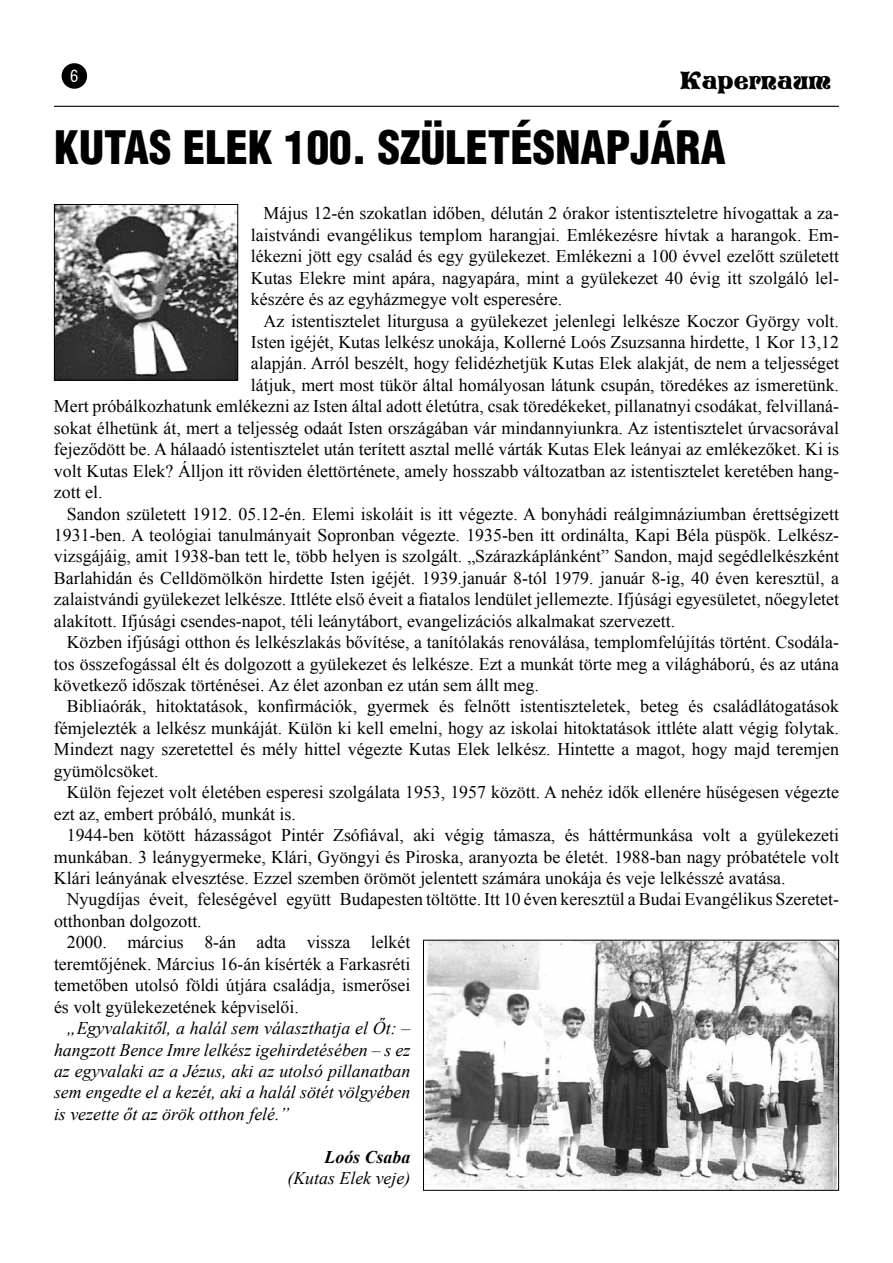
<style>
.page{position:relative;width:893px;height:1263px;background:#fff}
.page>*{position:absolute;margin:0;border:0;box-sizing:border-box;transform-origin:0 0}
.t1{font:900 45px "Switzerland Cond";color:#000}
.t2{font:24px "Vivian";color:#000}
.t3{font:17.85px/21.5px "Times New Roman";color:#000;text-align:justify}
.t4{font:italic 17.85px/21.5px "Times New Roman";color:#000;text-align:justify}
.t5{font:italic 700 17.85px "Times New Roman";color:#000}
.t6{font:16.5px "Switzerland Condensed";color:#fff}
</style>
<div class="page">
<div style="left:62px;top:63px;width:25px;height:26px;background:#000;border-radius:50%"></div>
<hr style="left:54px;top:106px;width:785px;height:1px;background:#000">
<img style="left:56px;top:206px;width:180px;height:173px">
<div style="left:54px;top:204px;width:184px;height:177px;border:1px solid #000"></div>
<img style="left:425px;top:942px;width:412px;height:247px">
<div style="left:423px;top:940px;width:416px;height:251px;border:1px solid #000"></div>
<p class="t6" style="left:70px;top:66px;width:10px">6</p>
<h2 class="t2" style="left:680px;top:64px;width:153px">Kapernaum</h2>
<h1 class="t1" style="left:54px;top:120px;width:673px">KUTAS ELEK 100. SZÜLETÉSNAPJÁRA</h1>
<p class="t3" style="left:251px;top:202px;width:590px;text-indent:13px">Május 12-én szokatlan időben, délután 2 órakor istentiszteletre hívogattak a za&shy;laistvándi evangélikus templom harangjai. Emlékezésre hívtak a harangok. Em&shy;lékezni jött egy család és egy gyülekezet. Emlékezni a 100 évvel ezelőtt született Kutas Elekre mint apára, nagyapára, mint a gyülekezet 40 évig itt szolgáló lel&shy;készére és az egyházmegye volt esperesére.</p>
<p class="t3" style="left:264px;top:310px;width:577px">Az istentisztelet liturgusa a gyülekezet jelenlegi lelkésze Koczor György volt.</p>
<p class="t3" style="left:251px;top:331px;width:590px">Isten igéjét, Kutas lelkész unokája, Kollerné Loós Zsuzsanna hirdette, 1 Kor 13,12</p>
<p class="t3" style="left:251px;top:352px;width:590px">alapján. Arról beszélt, hogy felidézhetjük Kutas Elek alakját, de nem a teljességet</p>
<p class="t3" style="left:251px;top:374px;width:590px">látjuk, mert most tükör által homályosan látunk csupán, töredékes az ismeretünk.</p>
<p class="t3" style="left:54px;top:395px;width:787px">Mert próbálkozhatunk emlékezni az Isten által adott életútra, csak töredékeket, pillanatnyi csodákat, felvillaná-</p>
<p class="t3" style="left:54px;top:417px;width:787px">sokat élhetünk át, mert a teljesség odaát Isten országában vár mindannyiunkra. Az istentisztelet úrvacsorával</p>
<p class="t3" style="left:54px;top:438px;width:787px">fejeződött be. A hálaadó istentisztelet után terített asztal mellé várták Kutas Elek leányai az emlékezőket. Ki is</p>
<p class="t3" style="left:54px;top:460px;width:787px">volt Kutas Elek? Álljon itt röviden élettörténete, amely hosszabb változatban az istentisztelet keretében hang-</p>
<p class="t3" style="left:54px;top:481px;width:50px">zott el.</p>
<p class="t3" style="left:67px;top:502px;width:774px">Sandon született 1912. 05.12-én. Elemi iskoláit is itt végezte. A bonyhádi reálgimnáziumban érettségizett</p>
<p class="t3" style="left:54px;top:524px;width:786px">1931-ben. A teológiai tanulmányait Sopronban végezte. 1935-ben itt ordinálta, Kapi Béla püspök. Lelkész-</p>
<p class="t3" style="left:54px;top:545px;width:787px">vizsgájáig, amit 1938-ban tett le, több helyen is szolgált. „Szárazkáplánként” Sandon, majd segédlelkészként</p>
<p class="t3" style="left:54px;top:567px;width:787px">Barlahidán és Celldömölkön hirdette Isten igéjét. 1939.január 8-tól 1979. január 8-ig, 40 éven keresztül, a</p>
<p class="t3" style="left:54px;top:588px;width:787px">zalaistvándi gyülekezet lelkésze. Ittléte első éveit a fiatalos lendület jellemezte. Ifjúsági egyesületet, nőegyletet</p>
<p class="t3" style="left:54px;top:610px;width:623px">alakított. Ifjúsági csendes-napot, téli leánytábort, evangelizációs alkalmakat szervezett.</p>
<p class="t3" style="left:67px;top:631px;width:774px">Közben ifjúsági otthon és lelkészlakás bővítése, a tanítólakás renoválása, templomfelújítás történt. Csodála-</p>
<p class="t3" style="left:54px;top:653px;width:786px">tos összefogással élt és dolgozott a gyülekezet és lelkésze. Ezt a munkát törte meg a világháború, és az utána</p>
<p class="t3" style="left:54px;top:674px;width:486px">következő időszak történései. Az élet azonban ez után sem állt meg.</p>
<p class="t3" style="left:67px;top:695px;width:774px">Bibliaórák, hitoktatások, konfirmációk, gyermek és felnőtt istentiszteletek, beteg és családlátogatások</p>
<p class="t3" style="left:54px;top:717px;width:786px">fémjelezték a lelkész munkáját. Külön ki kell emelni, hogy az iskolai hitoktatások ittléte alatt végig folytak.</p>
<p class="t3" style="left:54px;top:738px;width:786px">Mindezt nagy szeretettel és mély hittel végezte Kutas Elek lelkész. Hintette a magot, hogy majd teremjen</p>
<p class="t3" style="left:54px;top:760px;width:106px">gyümölcsöket.</p>
<p class="t3" style="left:67px;top:781px;width:774px">Külön fejezet volt életében esperesi szolgálata 1953, 1957 között. A nehéz idők ellenére hűségesen végezte</p>
<p class="t3" style="left:54px;top:803px;width:243px">ezt az, embert próbáló, munkát is.</p>
<p class="t3" style="left:67px;top:824px;width:774px">1944-ben kötött házasságot Pintér Zsófiával, aki végig támasza, és háttérmunkása volt a gyülekezeti</p>
<p class="t3" style="left:54px;top:845px;width:787px">munkában. 3 leánygyermeke, Klári, Gyöngyi és Piroska, aranyozta be életét. 1988-ban nagy próbatétele volt</p>
<p class="t3" style="left:54px;top:867px;width:733px">Klári leányának elvesztése. Ezzel szemben örömöt jelentett számára unokája és veje lelkésszé avatása.</p>
<p class="t3" style="left:67px;top:888px;width:774px">Nyugdíjas éveit, feleségével együtt Budapesten töltötte. Itt 10 éven keresztül a Budai Evangélikus Szeretet-</p>
<p class="t3" style="left:54px;top:910px;width:149px">otthonban dolgozott.</p>
<p class="t3" style="left:67px;top:931px;width:345px">2000. március 8-án adta vissza lelkét</p>
<p class="t3" style="left:54px;top:953px;width:358px">teremtőjének. Március 16-án kísérték a Farkasréti</p>
<p class="t3" style="left:54px;top:974px;width:358px">temetőben utolsó földi útjára családja, ismerősei</p>
<p class="t3" style="left:54px;top:996px;width:246px">és volt gyülekezetének képviselői.</p>
<p class="t4" style="left:54px;top:1017px;width:358px;text-indent:13px">„Egyvalakitől, a halál sem választhatja el Őt: – hangzott Bence Imre lelkész igehirdetésében – s ez az egyvalaki az a Jézus, aki az utolsó pillanatban sem engedte el a kezét, aki a halál sötét völgyében is vezette őt az örök otthon felé.”</p>
<p class="t5" style="left:325px;top:1144px;width:87px">Loós Csaba</p>
<p class="t4" style="left:287px;top:1167px;width:124px">(Kutas Elek veje)</p>
</div>
